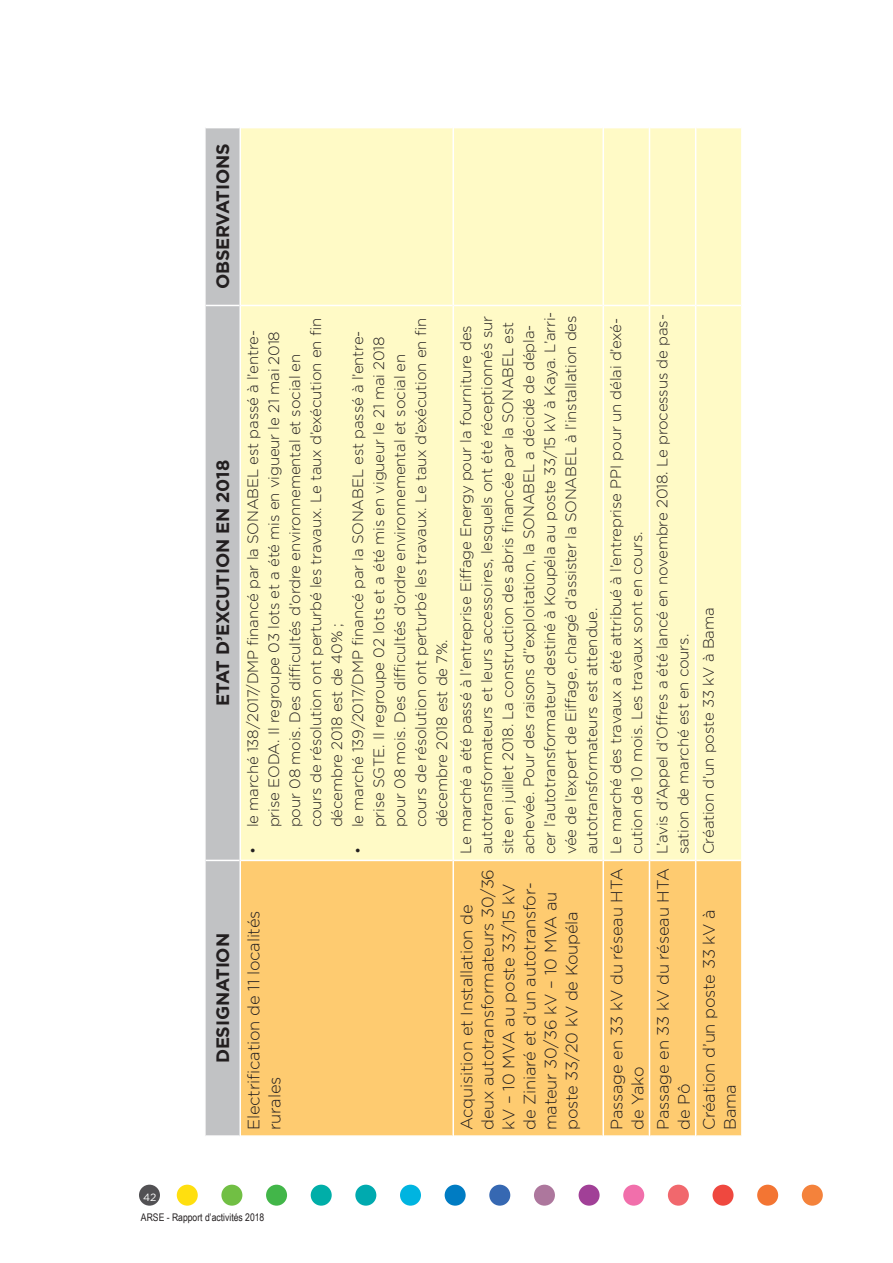
<style>
.page{position:relative;width:893px;height:1263px;background:#fff}
.page>*{position:absolute;margin:0;border:0;box-sizing:border-box;transform-origin:0 0}
.t1{font:700 18px "Gotham";letter-spacing:-.01em;color:#231f20}
.t2{font:300 16.5px/21px "Gotham";letter-spacing:-.01em;color:#231f20}
.t3{font:300 15px/21px "Gotham";letter-spacing:-.01em;color:#231f20}
.t4{font:10.5px "Arial Narrow";color:#231f20}
.t5{font:10.5px "Gotham";color:#fff}
</style>
<div class="page">
<div style="left:139px;top:1185px;width:21px;height:21px;background:#525154;border-radius:50%"></div>
<div style="left:802px;top:1185px;width:21px;height:21px;background:#f4823b;border-radius:50%"></div>
<div style="left:757px;top:1185px;width:21px;height:21px;background:#f37533;border-radius:50%"></div>
<div style="left:712px;top:1185px;width:21px;height:21px;background:#ef483f;border-radius:50%"></div>
<div style="left:668px;top:1185px;width:21px;height:21px;background:#f1686d;border-radius:50%"></div>
<div style="left:623px;top:1185px;width:21px;height:21px;background:#f16fab;border-radius:50%"></div>
<div style="left:579px;top:1185px;width:21px;height:21px;background:#a14097;border-radius:50%"></div>
<div style="left:534px;top:1185px;width:21px;height:21px;background:#ad779d;border-radius:50%"></div>
<div style="left:489px;top:1185px;width:21px;height:21px;background:#3668b2;border-radius:50%"></div>
<div style="left:445px;top:1185px;width:21px;height:21px;background:#007cc3;border-radius:50%"></div>
<div style="left:400px;top:1185px;width:21px;height:21px;background:#00b4e0;border-radius:50%"></div>
<div style="left:355px;top:1185px;width:21px;height:21px;background:#00aaaf;border-radius:50%"></div>
<div style="left:311px;top:1185px;width:21px;height:21px;background:#00aea8;border-radius:50%"></div>
<div style="left:266px;top:1185px;width:21px;height:21px;background:#42b649;border-radius:50%"></div>
<div style="left:221px;top:1185px;width:21px;height:21px;background:#71bf44;border-radius:50%"></div>
<div style="left:177px;top:1185px;width:21px;height:21px;background:#ffdf0f;border-radius:50%"></div>
<div style="left:206px;top:128px;width:33px;height:1007px;background:#c1c2c4"></div>
<div style="left:241px;top:861px;width:500px;height:274px;background:#fecb70"></div>
<div style="left:241px;top:128px;width:500px;height:732px;background:#fffac6"></div>
<hr style="left:206px;top:860px;width:33px;height:1px;background:#fff">
<hr style="left:206px;top:305px;width:33px;height:1px;background:#fff">
<hr style="left:241px;top:305px;width:211px;height:1px;background:#fff">
<hr style="left:452px;top:860px;width:2px;height:277px;background:#fff">
<hr style="left:452px;top:305px;width:2px;height:555px;background:#fff">
<hr style="left:452px;top:127px;width:2px;height:178px;background:#fff">
<hr style="left:454px;top:305px;width:148px;height:1px;background:#fff">
<hr style="left:602px;top:860px;width:2px;height:277px;background:#fff">
<hr style="left:602px;top:305px;width:2px;height:555px;background:#fff">
<hr style="left:602px;top:127px;width:2px;height:178px;background:#fff">
<hr style="left:604px;top:305px;width:45px;height:1px;background:#fff">
<hr style="left:649px;top:860px;width:1px;height:277px;background:#fff">
<hr style="left:649px;top:305px;width:1px;height:555px;background:#fff">
<hr style="left:649px;top:127px;width:1px;height:178px;background:#fff">
<hr style="left:650px;top:305px;width:45px;height:1px;background:#fff">
<hr style="left:695px;top:860px;width:1px;height:277px;background:#fff">
<hr style="left:695px;top:305px;width:1px;height:555px;background:#fff">
<hr style="left:695px;top:127px;width:1px;height:178px;background:#fff">
<hr style="left:696px;top:305px;width:45px;height:1px;background:#fff">
<p class="t1" style="left:212px;top:289px;width:147px;rotate:-90deg">OBSERVATIONS</p>
<p class="t1" style="left:212px;top:706px;width:247px;rotate:-90deg">ETAT D’EXCUTION EN 2018</p>
<p class="t1" style="left:212px;top:1063px;width:132px;rotate:-90deg">DESIGNATION</p>
<p class="t3" style="left:242px;top:827px;width:511px;text-indent:-27px;rotate:-90deg">• le marché 138/2017/DMP financé par la SONABEL est passé à l’entre&shy;prise EODA. Il regroupe 03 lots et a été mis en vigueur le 21 mai 2018 pour 08 mois. Des difficultés d’ordre environnemental et social en cours de résolution ont perturbé les travaux. Le taux d’exécution en fin décembre 2018 est de 40% ;</p>
<p class="t3" style="left:347px;top:827px;width:511px;text-indent:-27px;rotate:-90deg">• le marché 139/2017/DMP financé par la SONABEL est passé à l’entre&shy;prise SGTE. Il regroupe 02 lots et a été mis en vigueur le 21 mai 2018 pour 08 mois. Des difficultés d’ordre environnemental et social en cours de résolution ont perturbé les travaux. Le taux d’exécution en fin décembre 2018 est de 7%.</p>
<p class="t2" style="left:243px;top:1130px;width:221px;rotate:-90deg">Electrification de 11 localités rurales</p>
<p class="t3" style="left:455px;top:854px;width:544px;rotate:-90deg">Le marché a été passé à l’entreprise Eiffage Energy pour la fourniture des autotransformateurs et leurs accessoires, lesquels ont été réceptionnés sur site en juillet 2018. La construction des abris financée par la SONABEL est achevée. Pour des raisons d’’exploitation, la SONABEL a décidé de dépla&shy;cer l’autotransformateur destiné à Koupéla au poste 33/15 kV à Kaya. L’arri&shy;vée de l’expert de Eiffage, chargé d’assister la SONABEL à l’installation des autotransformateurs est attendue.</p>
<p class="t2" style="left:456px;top:1130px;width:263px;rotate:-90deg">Acquisition et Installation de deux autotransformateurs 30/36 kV – 10 MVA au poste 33/15 kV de Ziniaré et d’un autotransfor&shy;mateur 30/36 kV – 10 MVA au poste 33/20 kV de Koupéla</p>
<p class="t3" style="left:605px;top:854px;width:538px;rotate:-90deg">Le marché des travaux a été attribué à l’entreprise PPI pour un délai d’exé&shy;cution de 10 mois. Les travaux sont en cours.</p>
<p class="t2" style="left:606px;top:1130px;width:264px;rotate:-90deg">Passage en 33 kV du réseau HTA de Yako</p>
<p class="t3" style="left:651px;top:854px;width:542px;rotate:-90deg">L’avis d’Appel d’Offres a été lancé en novembre 2018. Le processus de pas&shy;sation de marché est en cours.</p>
<p class="t2" style="left:652px;top:1130px;width:264px;rotate:-90deg">Passage en 33 kV du réseau HTA de Pô</p>
<p class="t3" style="left:697px;top:854px;width:248px;rotate:-90deg">Création d’un poste 33 kV à Bama</p>
<p class="t2" style="left:698px;top:1130px;width:222px;rotate:-90deg">Création d’un poste 33 kV à<br>Bama</p>
<p class="t5" style="left:143px;top:1190px;width:15px">42</p>
<p class="t4" style="left:141px;top:1209px;width:125px">ARSE - Rapport d’activités 2018</p>
</div>
